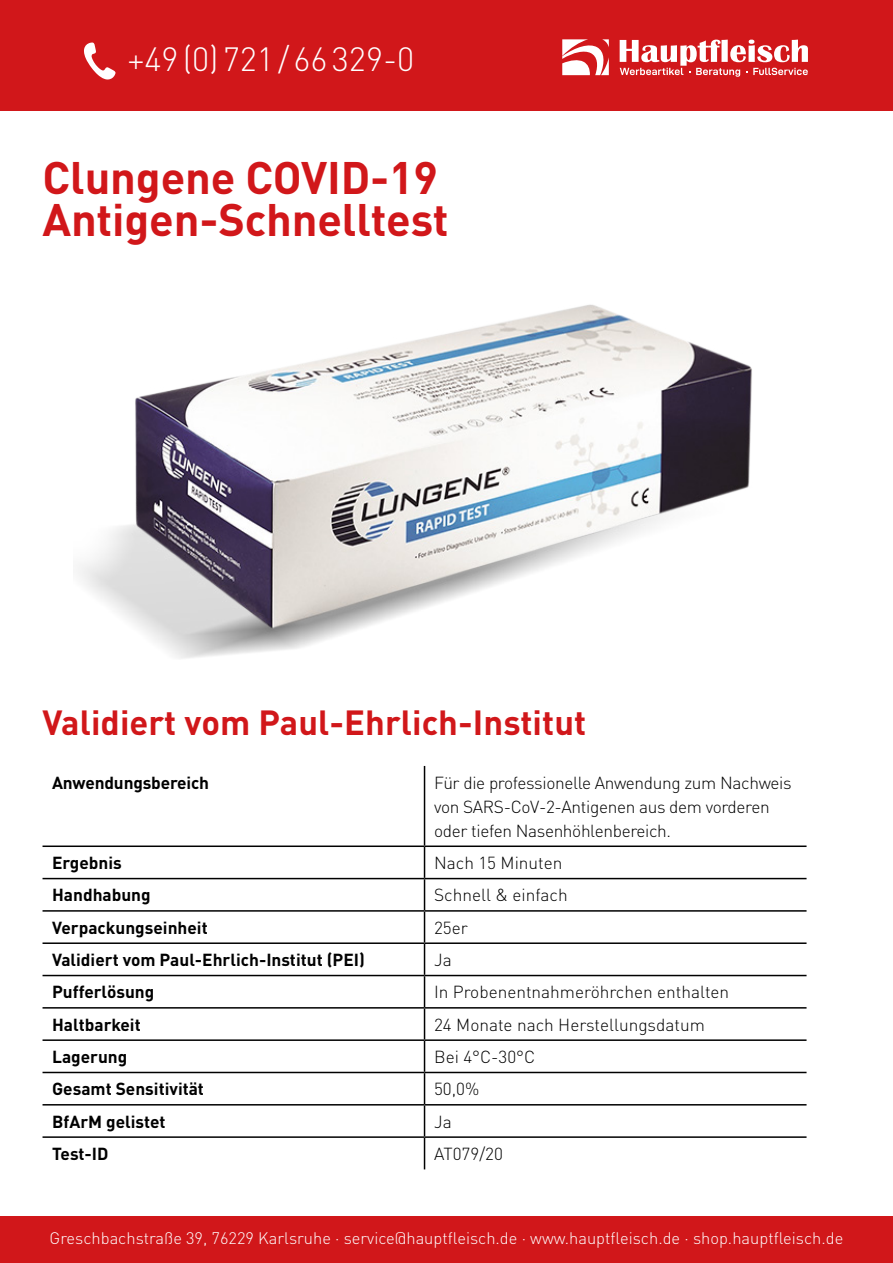
<style>
.page{position:relative;width:893px;height:1263px;background:#fff}
.page>*{position:absolute;margin:0;border:0;box-sizing:border-box;transform-origin:0 0}
.t1{font:700 45px/42px "DIN Pro";letter-spacing:-.005em;color:#d1171a}
.t2{font:700 34.5px "DIN Pro";color:#d1171a}
.t3{font:300 33.15px "DIN Pro";color:#fff}
.t4{font:700 17.25px "DIN Pro";color:#000}
.t5{font:300 17.25px/24px "DIN Pro";letter-spacing:-.02em;color:#000}
.t6{font:300 17.25px "DIN Pro";color:#000}
.t7{font:300 16.5px "DIN Pro";color:#fff}
</style>
<div class="page">
<div style="left:0;top:0;width:893px;height:111px;background:#d1171a"></div>
<svg style="left:562px;top:39px;width:47px;height:36px"></svg>
<svg style="left:620px;top:40px;width:188px;height:37px"></svg>
<div style="left:0;top:1216px;width:893px;height:47px;background:#d1171a"></div>
<svg style="left:84px;top:43px;width:32px;height:36px"></svg>
<img style="left:78px;top:304px;width:674px;height:355px">
<hr style="left:424px;top:766px;width:1px;height:79px;background:#000">
<hr style="left:43px;top:845px;width:382px;height:2px;background:#000">
<hr style="left:425px;top:845px;width:381px;height:2px;background:#000">
<hr style="left:424px;top:847px;width:1px;height:31px;background:#000">
<hr style="left:43px;top:878px;width:382px;height:1px;background:#000">
<hr style="left:425px;top:878px;width:381px;height:1px;background:#000">
<hr style="left:424px;top:879px;width:1px;height:31px;background:#000">
<hr style="left:43px;top:910px;width:382px;height:2px;background:#000">
<hr style="left:425px;top:910px;width:381px;height:2px;background:#000">
<hr style="left:424px;top:912px;width:1px;height:30px;background:#000">
<hr style="left:43px;top:942px;width:382px;height:2px;background:#000">
<hr style="left:425px;top:942px;width:381px;height:2px;background:#000">
<hr style="left:424px;top:944px;width:1px;height:31px;background:#000">
<hr style="left:43px;top:975px;width:382px;height:1px;background:#000">
<hr style="left:425px;top:975px;width:381px;height:1px;background:#000">
<hr style="left:424px;top:976px;width:1px;height:31px;background:#000">
<hr style="left:43px;top:1007px;width:382px;height:1px;background:#000">
<hr style="left:425px;top:1007px;width:381px;height:1px;background:#000">
<hr style="left:424px;top:1008px;width:1px;height:31px;background:#000">
<hr style="left:43px;top:1039px;width:382px;height:2px;background:#000">
<hr style="left:425px;top:1039px;width:381px;height:2px;background:#000">
<hr style="left:424px;top:1041px;width:1px;height:31px;background:#000">
<hr style="left:43px;top:1072px;width:382px;height:1px;background:#000">
<hr style="left:425px;top:1072px;width:381px;height:1px;background:#000">
<hr style="left:424px;top:1073px;width:1px;height:31px;background:#000">
<hr style="left:43px;top:1104px;width:382px;height:1px;background:#000">
<hr style="left:425px;top:1104px;width:381px;height:1px;background:#000">
<hr style="left:424px;top:1105px;width:1px;height:31px;background:#000">
<hr style="left:424px;top:1138px;width:1px;height:31px;background:#000">
<hr style="left:43px;top:1136px;width:382px;height:2px;background:#000">
<hr style="left:425px;top:1136px;width:381px;height:2px;background:#000">
<h3 class="t3" style="left:127px;top:34px;width:288px">+49(0)721/66329-0</h3>
<h1 class="t1" style="left:43px;top:151px;width:407px">Clungene COVID-19<br>Antigen-Schnelltest</h1>
<h2 class="t2" style="left:43px;top:693px;width:545px">Validiert vom Paul-Ehrlich-Institut</h2>
<p class="t4" style="left:52px;top:768px;width:158px">Anwendungsbereich</p>
<p class="t5" style="left:434px;top:769px;width:359px">Für die professionelle Anwendung zum Nachweis von SARS-CoV-2-Antigenen aus dem vorderen oder tiefen Nasenhöhlenbereich.</p>
<p class="t4" style="left:52px;top:848px;width:71px">Ergebnis</p>
<p class="t6" style="left:434px;top:849px;width:130px">Nach 15 Minuten</p>
<p class="t4" style="left:52px;top:881px;width:100px">Handhabung</p>
<p class="t6" style="left:434px;top:882px;width:135px">Schnell &amp; einfach</p>
<p class="t4" style="left:52px;top:913px;width:157px">Verpackungseinheit</p>
<p class="t5" style="left:434px;top:914px;width:35px">25er</p>
<p class="t4" style="left:52px;top:945px;width:314px">Validiert vom Paul-Ehrlich-Institut (PEI)</p>
<p class="t5" style="left:434px;top:946px;width:19px">Ja</p>
<p class="t4" style="left:52px;top:978px;width:104px">Pufferlösung</p>
<p class="t6" style="left:434px;top:979px;width:297px">In Probenentnahmeröhrchen enthalten</p>
<p class="t4" style="left:52px;top:1010px;width:90px">Haltbarkeit</p>
<p class="t6" style="left:434px;top:1011px;width:272px">24 Monate nach Herstellungsdatum</p>
<p class="t4" style="left:52px;top:1042px;width:77px">Lagerung</p>
<p class="t5" style="left:434px;top:1043px;width:103px">Bei 4°C-30°C</p>
<p class="t4" style="left:52px;top:1074px;width:153px">Gesamt Sensitivität</p>
<p class="t5" style="left:434px;top:1075px;width:47px">50,0%</p>
<p class="t4" style="left:52px;top:1107px;width:115px">BfArM gelistet</p>
<p class="t5" style="left:434px;top:1108px;width:19px">Ja</p>
<p class="t4" style="left:52px;top:1139px;width:58px">Test-ID</p>
<p class="t5" style="left:434px;top:1140px;width:70px">AT079/20</p>
<p class="t7" style="left:50px;top:1225px;width:795px">Greschbachstraße 39, 76229 Karlsruhe · service@hauptfleisch.de · www.hauptfleisch.de · shop.hauptfleisch.de</p>
</div>
